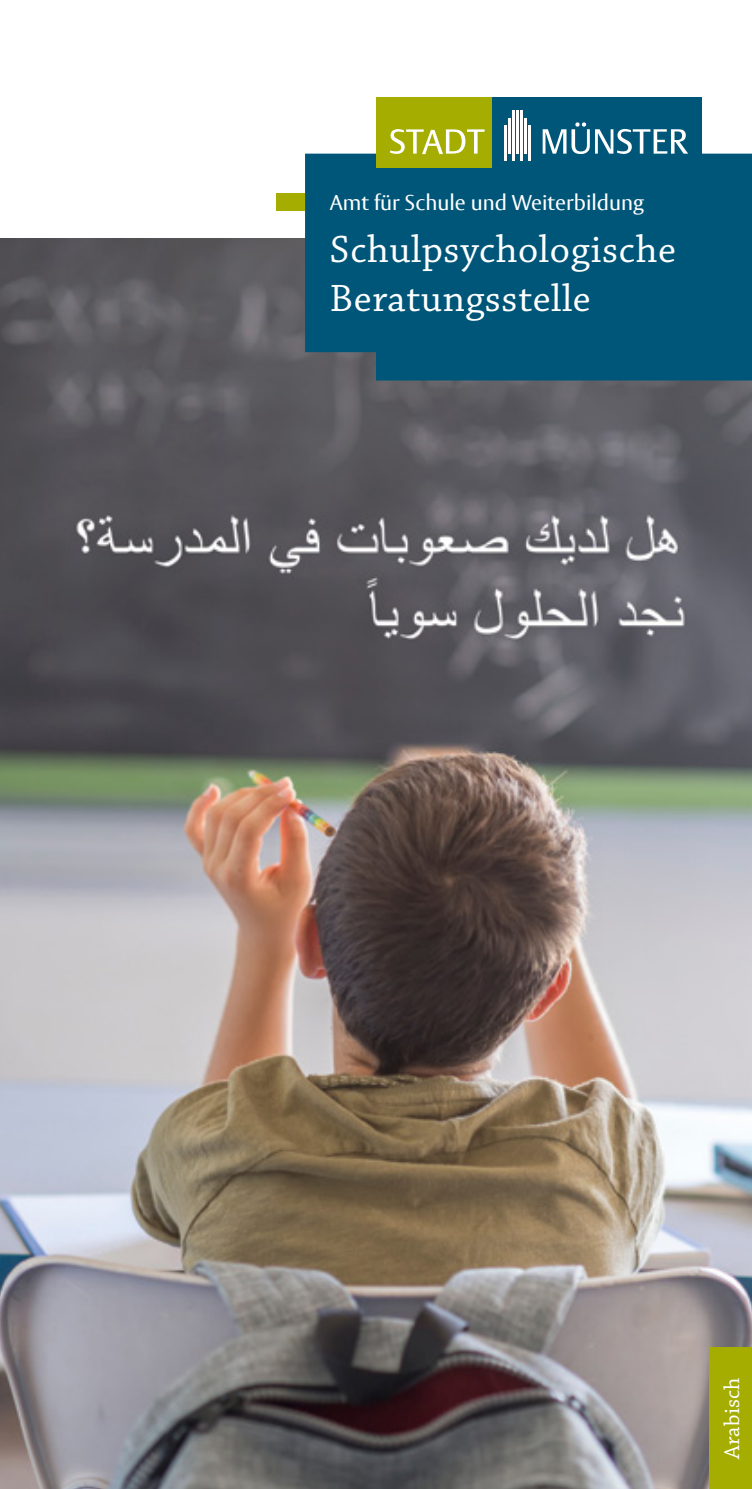
<style>
.page{position:relative;width:752px;height:1489px;background:#fff}
.page>*{position:absolute;margin:0;border:0;box-sizing:border-box;transform-origin:0 0}
.t1{font:40px/48.5px "Chaparral Pro";letter-spacing:.015em;color:#fff}
.t2{font:22.5px "Chaparral Pro";letter-spacing:.01em;color:#fff}
.t3{font:21.25px "Vesta Pro";color:#fff}
</style>
<div class="page">
<img style="left:1px;top:239px;width:750px;height:1249px">
<div style="left:305px;top:154px;width:446px;height:226px;background:#005679"></div>
<div style="left:276px;top:193px;width:29px;height:17px;background:#a4ad00"></div>
<div style="left:376px;top:97px;width:116px;height:71px;background:#a4ad00"></div>
<div style="left:492px;top:97px;width:210px;height:71px;background:#005679"></div>
<hr style="left:504px;top:125px;width:2px;height:36px;background:#fff">
<hr style="left:508px;top:118px;width:2px;height:36px;background:#fff">
<hr style="left:512px;top:110px;width:2px;height:51px;background:#fff">
<hr style="left:516px;top:110px;width:2px;height:44px;background:#fff">
<hr style="left:520px;top:110px;width:2px;height:51px;background:#fff">
<hr style="left:524px;top:118px;width:2px;height:36px;background:#fff">
<hr style="left:528px;top:125px;width:2px;height:36px;background:#fff">
<svg style="left:390px;top:129px;width:94px;height:25px"></svg>
<svg style="left:542px;top:122px;width:145px;height:32px"></svg>
<div style="left:709px;top:1346px;width:42px;height:142px;background:#a4ad00"></div>
<hr style="left:0;top:164px;width:1px;height:1015px;background:#dce9f8">
<img style="left:0;top:992px;width:1px;height:496px">
<p class="t3" style="left:330px;top:190px;width:316px">Amt für Schule und Weiterbildung</p>
<p class="t1" style="left:330px;top:227px;width:347px">Schulpsychologische<br>Beratungsstelle</p>
<p class="t2" style="left:719px;top:1458px;width:83px;rotate:-90deg">Arabisch</p>
</div>
